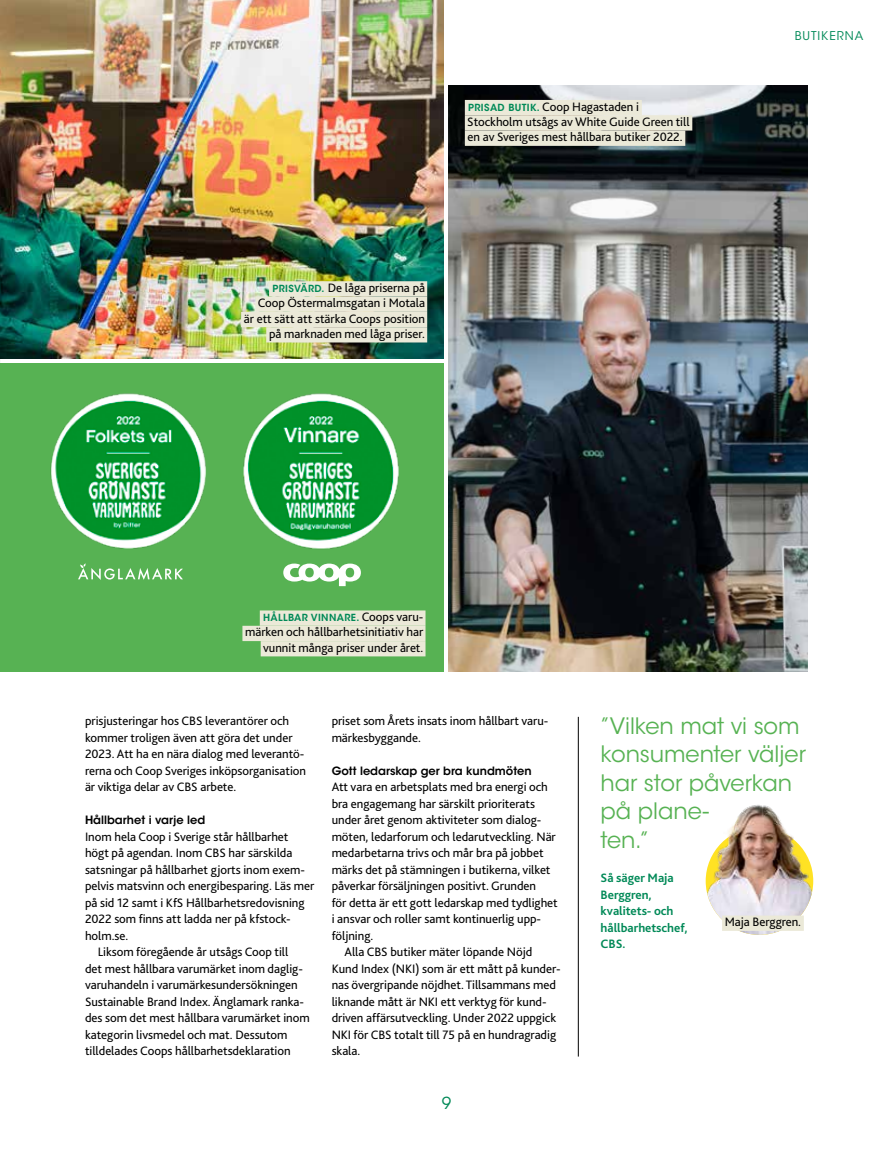
<style>
.page{position:relative;width:893px;height:1149px;background:#fff}
.page>*{position:absolute;margin:0;border:0;box-sizing:border-box;transform-origin:0 0}
.t1{font:22.5px/28.5px "ITC Avant Garde Std";letter-spacing:-.005em;color:#57b253}
.t2{font:16.5px "ITC Avant Garde Std";color:#008957}
.t3{font:12.75px/15.3px "Bliss";letter-spacing:-.005em;color:#000}
.t4{font:700 12.75px/16.5px "Bliss";letter-spacing:-.005em;color:#008957}
.t5{font:12px "ITC Avant Garde Std";letter-spacing:.08em;color:#008957}
.t6{font:600 11.4px "ITC Avant Garde Std";color:#000}
.t7{font:600 9.75px "ITC Avant Garde Std";letter-spacing:.04em;color:#008957}
.s1{font-family:"ITC Avant Garde Std";font-weight:600;font-size:9.75px;color:#008957}
.s2{font-family:"Bliss";font-weight:400;font-size:12.75px;color:#000}
</style>
<div class="page">
<img style="left:0;top:0;width:444px;height:358px">
<div style="left:0;top:363px;width:444px;height:308px;background:#57b253"></div>
<img style="left:449px;top:85px;width:359px;height:586px">
<hr style="left:578px;top:716px;width:1px;height:340px;background:#000">
<div style="left:465px;top:100px;width:177px;height:15px;background:#ebe9d8"></div>
<div style="left:465px;top:115px;width:227px;height:15px;background:#ebe9d8"></div>
<div style="left:465px;top:130px;width:220px;height:16px;background:#ebe9d8"></div>
<div style="left:260px;top:610px;width:165px;height:15px;background:#ebe9d8"></div>
<div style="left:242px;top:625px;width:183px;height:16px;background:#ebe9d8"></div>
<div style="left:261px;top:641px;width:164px;height:15px;background:#ebe9d8"></div>
<div style="left:269px;top:281px;width:158px;height:15px;background:#ebe9d8"></div>
<div style="left:255px;top:296px;width:172px;height:16px;background:#ebe9d8"></div>
<div style="left:241px;top:312px;width:186px;height:15px;background:#ebe9d8"></div>
<div style="left:266px;top:327px;width:161px;height:15px;background:#ebe9d8"></div>
<svg style="left:78px;top:563px;width:105px;height:17px"></svg>
<svg style="left:283px;top:563px;width:78px;height:23px"></svg>
<img style="left:50px;top:393px;width:349px;height:156px">
<img style="left:706px;top:827px;width:107px;height:107px;border-radius:54px">
<div style="left:722px;top:915px;width:82px;height:15px;background:#ebe9d8"></div>
<img style="left:723px;top:805px;width:79px;height:73px">
<p class="t3" style="left:467px;top:99px;width:224px"><span class="s1">PRISAD BUTIK.</span> Coop Hagastaden i<br>Stockholm utsågs av White Guide Green till en av Sveriges mest hållbara butiker 2022.</p>
<p class="t3" style="left:244px;top:280px;width:183px;text-align:right"><span class="s1">PRISVÄRD.</span> De låga priserna på<br>Coop Östermalmsgatan i Motala<br>är ett sätt att stärka Coops position på marknaden med låga priser.</p>
<p class="t5" style="left:795px;top:29px;width:70px">BUTIKERNA</p>
<p class="t7" style="left:263px;top:611px;width:162px">HÅLLBAR VINNARE. <span class="s2">Coops varu-</span></p>
<p class="t3" style="left:245px;top:624px;width:180px;text-align:right">märken och hållbarhetsinitiativ har vunnit många priser under året.</p>
<p class="t3" style="left:85px;top:712px;width:223px;line-height:16.5px">prisjusteringar hos CBS leverantörer och kommer troligen även att göra det under 2023. Att ha en nära dialog med leverantö&shy;rerna och Coop Sveriges inköpsorganisation är viktiga delar av CBS arbete.</p>
<p class="t6" style="left:85px;top:812px;width:122px">Hållbarhet i varje led</p>
<p class="t3" style="left:85px;top:828px;width:205px">Inom hela Coop i Sverige står hållbarhet</p>
<p class="t3" style="left:85px;top:845px;width:209px">högt på agendan. Inom CBS har särskilda</p>
<p class="t3" style="left:85px;top:861px;width:221px">satsningar på hållbarhet gjorts inom exem-</p>
<p class="t3" style="left:85px;top:878px;width:231px">pelvis matsvinn och energibesparing. Läs mer</p>
<p class="t3" style="left:85px;top:894px;width:221px">på sid 12 samt i KfS Hållbarhetsredovisning</p>
<p class="t3" style="left:85px;top:911px;width:207px">2022 som finns att ladda ner på kfstock-</p>
<p class="t3" style="left:85px;top:927px;width:45px">holm.se.</p>
<p class="t3" style="left:98px;top:944px;width:192px">Liksom föregående år utsågs Coop till</p>
<p class="t3" style="left:85px;top:960px;width:218px">det mest hållbara varumärket inom daglig-</p>
<p class="t3" style="left:85px;top:977px;width:214px">varuhandeln i varumärkesundersökningen</p>
<p class="t3" style="left:85px;top:993px;width:221px">Sustainable Brand Index. Änglamark ranka-</p>
<p class="t3" style="left:85px;top:1010px;width:226px">des som det mest hållbara varumärket inom</p>
<p class="t3" style="left:85px;top:1026px;width:204px">kategorin livsmedel och mat. Dessutom</p>
<p class="t3" style="left:85px;top:1043px;width:207px">tilldelades Coops hållbarhetsdeklaration</p>
<p class="t3" style="left:332px;top:712px;width:218px;line-height:16.5px">priset som Årets insats inom hållbart varu&shy;märkesbyggande.</p>
<p class="t6" style="left:332px;top:763px;width:201px">Gott ledarskap ger bra kundmöten</p>
<p class="t3" style="left:332px;top:779px;width:218px">Att vara en arbetsplats med bra energi och</p>
<p class="t3" style="left:332px;top:795px;width:205px">bra engagemang har särskilt prioriterats</p>
<p class="t3" style="left:332px;top:812px;width:211px">under året genom aktiviteter som dialog-</p>
<p class="t3" style="left:332px;top:828px;width:226px">möten, ledarforum och ledarutveckling. När</p>
<p class="t3" style="left:332px;top:845px;width:213px">medarbetarna trivs och mår bra på jobbet</p>
<p class="t3" style="left:332px;top:861px;width:220px">märks det på stämningen i butikerna, vilket</p>
<p class="t3" style="left:332px;top:878px;width:206px">påverkar försäljningen positivt. Grunden</p>
<p class="t3" style="left:332px;top:894px;width:228px">för detta är ett gott ledarskap med tydlighet</p>
<p class="t3" style="left:332px;top:911px;width:211px">i ansvar och roller samt kontinuerlig upp-</p>
<p class="t3" style="left:332px;top:927px;width:43px">följning.</p>
<p class="t3" style="left:344px;top:944px;width:189px">Alla CBS butiker mäter löpande Nöjd</p>
<p class="t3" style="left:332px;top:960px;width:230px">Kund Index (NKI) som är ett mått på kunder-</p>
<p class="t3" style="left:332px;top:977px;width:226px">nas övergripande nöjdhet. Tillsammans med</p>
<p class="t3" style="left:332px;top:993px;width:217px">liknande mått är NKI ett verktyg för kund-</p>
<p class="t3" style="left:332px;top:1010px;width:226px">driven affärsutveckling. Under 2022 uppgick</p>
<p class="t3" style="left:332px;top:1026px;width:226px">NKI för CBS totalt till 75 på en hundragradig</p>
<p class="t3" style="left:332px;top:1043px;width:30px">skala.</p>
<p class="t2" style="left:442px;top:1092px;width:11px">9</p>
<h1 class="t1" style="left:601px;top:711px;width:207px">”Vilken mat vi som konsumenter väljer har stor påverkan på plane-<br>ten.”</h1>
<p class="t4" style="left:601px;top:869px;width:88px">Så säger Maja<br>Berggren, kvalitets- och hållbarhetschef,<br>CBS.</p>
<p class="t3" style="left:725px;top:914px;width:78px">Maja Berggren.</p>
</div>
